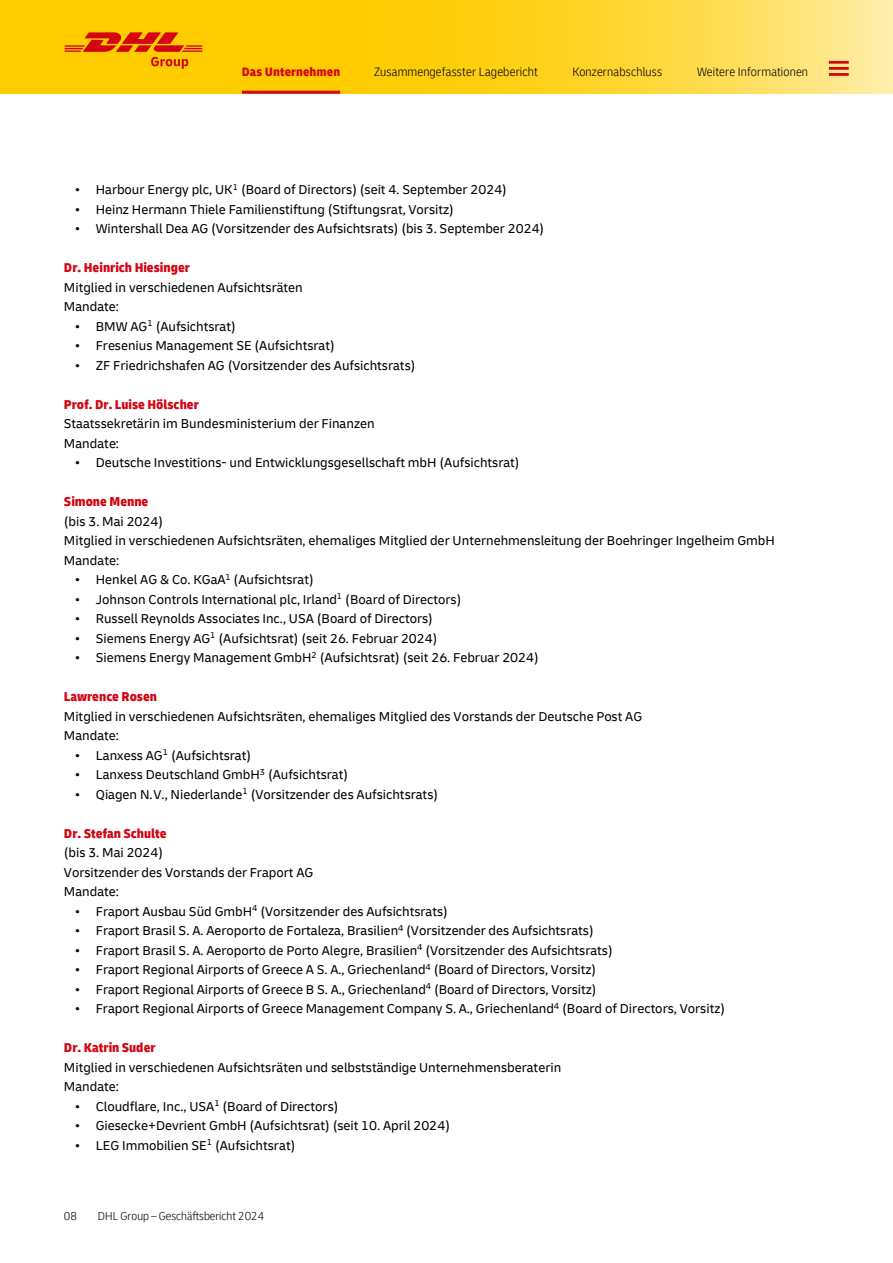
<style>
.page{position:relative;width:893px;height:1263px;background:#fff}
.page>*{position:absolute;margin:0;border:0;box-sizing:border-box;transform-origin:0 0}
.t1{font:13.5px/19.5px "Delivery";color:#000}
.t2{font:300 condensed 12.75px "Delivery";letter-spacing:.01em;color:#000}
.t3{font:900 condensed 12.75px "Delivery";letter-spacing:.01em;color:#d40511}
.t4{font:300 12px "Delivery Cd";letter-spacing:-.005em;color:#000}
.s1{font-family:"Delivery Cd";font-weight:900;color:#d40511}
</style>
<div class="page">
<svg style="left:0;top:0;width:893px;height:94px;background:#fed327"></svg>
<div style="left:65px;top:27px;width:137px;height:45px;background:#fc0"></div>
<svg style="left:65px;top:32px;width:137px;height:37px"></svg>
<hr style="left:242px;top:91px;width:98px;height:3px;background:#d40511">
<svg style="left:829px;top:61px;width:20px;height:15px"></svg>
<p class="t3" style="left:242px;top:63px;width:100px">Das Unternehmen</p>
<p class="t2" style="left:374px;top:64px;width:165px">Zusammengefasster Lagebericht</p>
<p class="t2" style="left:573px;top:64px;width:91px">Konzernabschluss</p>
<p class="t2" style="left:697px;top:64px;width:112px">Weitere Informationen</p>
<p class="t1" style="left:75px;top:180px;width:434px">• Harbour Energy plc, UK<sup>1</sup> (Board of Directors) (seit 4. September 2024)</p>
<p class="t1" style="left:75px;top:199px;width:381px">• Heinz Hermann Thiele Familienstiftung (Stiftungsrat, Vorsitz)</p>
<p class="t1" style="left:75px;top:219px;width:471px">• Wintershall Dea AG (Vorsitzender des Aufsichtsrats) (bis 3. September 2024)</p>
<p class="t1" style="left:64px;top:258px;width:240px"><span class="s1">Dr. Heinrich Hiesinger<br></span>Mitglied in verschiedenen Aufsichtsräten<br>Mandate:</p>
<p class="t1" style="left:75px;top:316px;width:163px">• BMW AG<sup>1</sup> (Aufsichtsrat)</p>
<p class="t1" style="left:75px;top:336px;width:262px">• Fresenius Management SE (Aufsichtsrat)</p>
<p class="t1" style="left:75px;top:355px;width:342px">• ZF Friedrichshafen AG (Vorsitzender des Aufsichtsrats)</p>
<p class="t1" style="left:64px;top:394px;width:312px"><span class="s1">Prof. Dr. Luise Hölscher<br></span>Staatssekretärin im Bundesministerium der Finanzen<br>Mandate:</p>
<p class="t1" style="left:75px;top:453px;width:447px">• Deutsche Investitions- und Entwicklungsgesellschaft mbH (Aufsichtsrat)</p>
<p class="t1" style="left:64px;top:492px;width:712px"><span class="s1">Simone Menne<br></span>(bis 3. Mai 2024)<br>Mitglied in verschiedenen Aufsichtsräten, ehemaliges Mitglied der Unternehmensleitung der Boehringer Ingelheim GmbH Mandate:</p>
<p class="t1" style="left:75px;top:570px;width:241px">• Henkel AG &amp; Co. KGaA<sup>1</sup> (Aufsichtsrat)</p>
<p class="t1" style="left:75px;top:589px;width:388px">• Johnson Controls International plc, Irland<sup>1</sup> (Board of Directors)</p>
<p class="t1" style="left:75px;top:609px;width:360px">• Russell Reynolds Associates Inc., USA (Board of Directors)</p>
<p class="t1" style="left:75px;top:628px;width:364px">• Siemens Energy AG<sup>1</sup> (Aufsichtsrat) (seit 26. Februar 2024)</p>
<p class="t1" style="left:75px;top:648px;width:466px">• Siemens Energy Management GmbH<sup>2</sup> (Aufsichtsrat) (seit 26. Februar 2024)</p>
<p class="t1" style="left:64px;top:687px;width:580px"><span class="s1">Lawrence Rosen<br></span>Mitglied in verschiedenen Aufsichtsräten, ehemaliges Mitglied des Vorstands der Deutsche Post AG<br>Mandate:</p>
<p class="t1" style="left:75px;top:745px;width:178px">• Lanxess AG<sup>1</sup> (Aufsichtsrat)</p>
<p class="t1" style="left:75px;top:765px;width:275px">• Lanxess Deutschland GmbH<sup>3</sup> (Aufsichtsrat)</p>
<p class="t1" style="left:75px;top:784px;width:365px">• Qiagen N.V., Niederlande<sup>1</sup> (Vorsitzender des Aufsichtsrats)</p>
<p class="t1" style="left:64px;top:823px;width:251px"><span class="s1">Dr. Stefan Schulte<br></span>(bis 3. Mai 2024)<br>Vorsitzender des Vorstands der Fraport AG<br>Mandate:</p>
<p class="t1" style="left:75px;top:901px;width:375px">• Fraport Ausbau Süd GmbH<sup>4</sup> (Vorsitzender des Aufsichtsrats)</p>
<p class="t1" style="left:75px;top:921px;width:521px">• Fraport Brasil S. A. Aeroporto de Fortaleza, Brasilien<sup>4</sup> (Vorsitzender des Aufsichtsrats)</p>
<p class="t1" style="left:75px;top:940px;width:540px">• Fraport Brasil S. A. Aeroporto de Porto Alegre, Brasilien<sup>4</sup> (Vorsitzender des Aufsichtsrats)</p>
<p class="t1" style="left:75px;top:960px;width:523px">• Fraport Regional Airports of Greece A S. A., Griechenland<sup>4</sup> (Board of Directors, Vorsitz)</p>
<p class="t1" style="left:75px;top:979px;width:524px">• Fraport Regional Airports of Greece B S. A., Griechenland<sup>4</sup> (Board of Directors, Vorsitz)</p>
<p class="t1" style="left:75px;top:999px;width:652px">• Fraport Regional Airports of Greece Management Company S. A., Griechenland<sup>4</sup> (Board of Directors, Vorsitz)</p>
<p class="t1" style="left:64px;top:1038px;width:499px"><span class="s1">Dr. Katrin Suder<br></span>Mitglied in verschiedenen Aufsichtsräten und selbstständige Unternehmensberaterin<br>Mandate:</p>
<p class="t1" style="left:75px;top:1096px;width:266px">• Cloudflare, Inc., USA<sup>1</sup> (Board of Directors)</p>
<p class="t1" style="left:75px;top:1116px;width:377px">• Giesecke+Devrient GmbH (Aufsichtsrat) (seit 10. April 2024)</p>
<p class="t1" style="left:75px;top:1135px;width:222px">• LEG Immobilien SE<sup>1</sup> (Aufsichtsrat)</p>
<p class="t4" style="left:64px;top:1209px;width:15px">08</p>
<p class="t4" style="left:98px;top:1209px;width:168px">DHL Group – Geschäftsbericht 2024</p>
</div>
